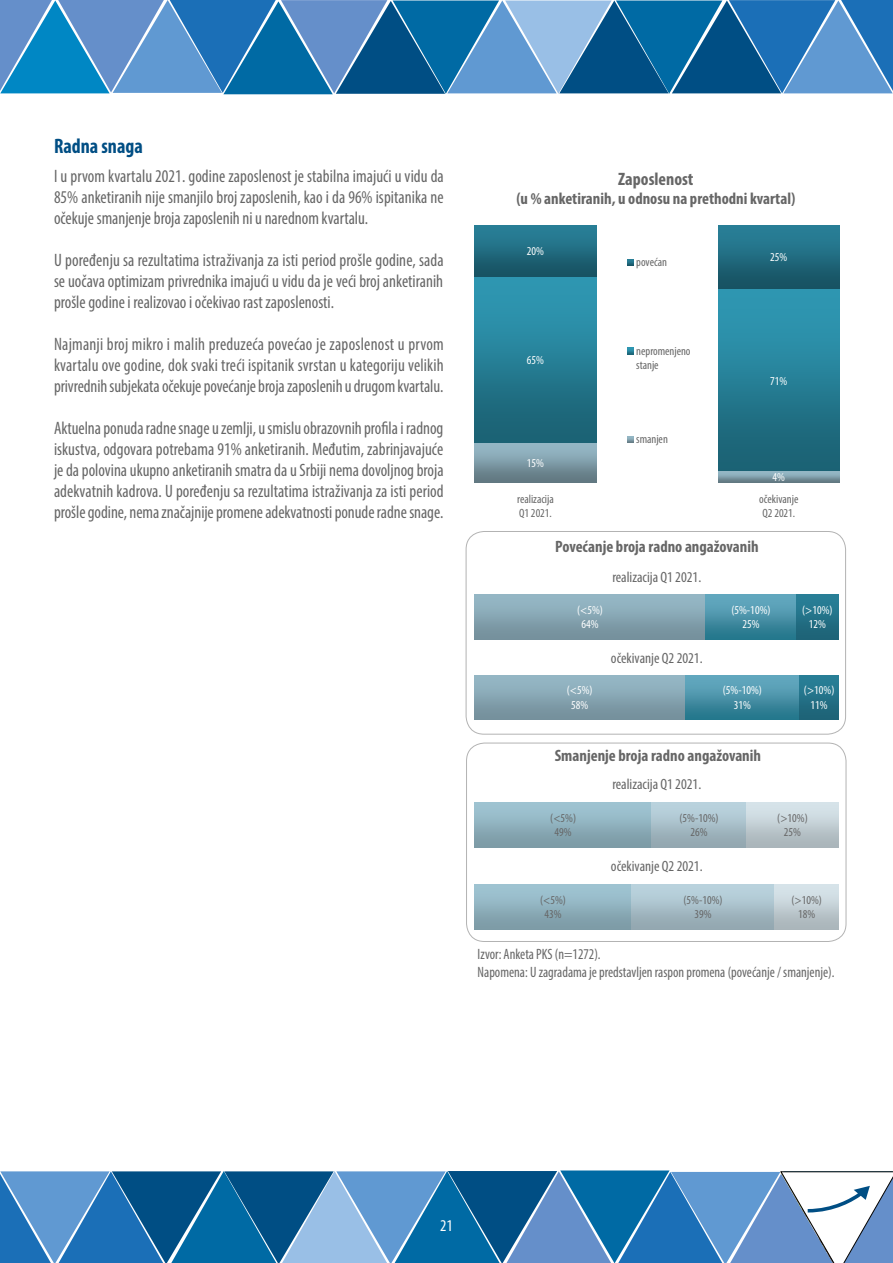
<style>
.page{position:relative;width:893px;height:1263px;background:#fff}
.page>*{position:absolute;margin:0;border:0;box-sizing:border-box;transform-origin:0 0}
.t1{font:700 condensed 21px "Myriad Pro";color:#004e84;scale:.95 1}
.t2{font:condensed 18px/21px "Myriad Pro";letter-spacing:-.005em;color:#666;text-align:justify;scale:.95 1}
.t3{font:700 condensed 18px "Myriad Pro";color:#666}
.t4{font:700 condensed 16.5px "Myriad Pro";color:#666}
.t5{font:condensed 16.5px "Myriad Pro";color:#fff}
.t6{font:condensed 15px/18px "Myriad Pro";color:#666;scale:.94 1}
.t7{font:condensed 15px "Myriad Pro";color:#666}
.t8{font:condensed 12px/14.2px "Myriad Pro";color:#666;text-align:center}
.t9{font:condensed 12px/14.2px "Myriad Pro";letter-spacing:.005em;color:#fff;text-align:center}
</style>
<div class="page">
<svg style="left:0;top:0;width:893px;height:94px;background:#3981b8"></svg>
<svg style="left:0;top:1170px;width:893px;height:93px;background:#4888bb"></svg>
<div style="left:466px;top:531px;width:380px;height:203px;border:1px solid #b3b3b3;border-radius:18px"></div>
<div style="left:466px;top:743px;width:380px;height:199px;border:1px solid #b3b3b3;border-radius:18px"></div>
<svg style="left:474px;top:594px;width:365px;height:1px"></svg>
<div style="left:474px;top:595px;width:232px;height:45px;background:linear-gradient(to bottom,#99bbca,#728d99)"></div>
<div style="left:706px;top:595px;width:90px;height:45px;background:linear-gradient(to bottom,#6caec5,#237488)"></div>
<div style="left:796px;top:595px;width:43px;height:45px;background:linear-gradient(to bottom,#2a829b,#1d6174)"></div>
<div style="left:474px;top:675px;width:211px;height:45px;background:linear-gradient(to bottom,#99bbca,#738d99)"></div>
<div style="left:685px;top:675px;width:115px;height:45px;background:linear-gradient(to bottom,#6caec6,#237488)"></div>
<div style="left:800px;top:675px;width:39px;height:45px;background:linear-gradient(to bottom,#2a829b,#1d6175)"></div>
<div style="left:474px;top:798px;width:366px;height:52px;background:linear-gradient(to right,#fff,#fff)"></div>
<div style="left:475px;top:802px;width:177px;height:45px;background:linear-gradient(to bottom,#a3c9d7,#7b98a3)"></div>
<div style="left:652px;top:802px;width:94px;height:45px;background:linear-gradient(to bottom,#bfd8e4,#90a4ad)"></div>
<div style="left:746px;top:802px;width:93px;height:45px;background:linear-gradient(to bottom,#ddeaf0,#a7b2b7)"></div>
<svg style="left:474px;top:884px;width:365px;height:46px"></svg>
<div style="left:475px;top:885px;width:157px;height:45px;background:linear-gradient(to bottom,#a3c9d7,#7a98a2)"></div>
<div style="left:632px;top:885px;width:143px;height:45px;background:linear-gradient(to bottom,#bed8e3,#90a3ac)"></div>
<div style="left:775px;top:885px;width:64px;height:45px;background:linear-gradient(to bottom,#dce9ef,#a6b1b6)"></div>
<div style="left:475px;top:225px;width:121px;height:52px;background:linear-gradient(to bottom,#2b859e,#175161)"></div>
<div style="left:718px;top:225px;width:122px;height:64px;background:linear-gradient(to bottom,#2b849d,#175161)"></div>
<div style="left:475px;top:277px;width:121px;height:166px;background:linear-gradient(to bottom,#319dba,#1a5f71)"></div>
<div style="left:718px;top:289px;width:122px;height:183px;background:linear-gradient(to bottom,#319dba,#1a5f70)"></div>
<div style="left:475px;top:443px;width:121px;height:39px;background:linear-gradient(to bottom,#9cc0cf,#5f757e)"></div>
<svg style="left:718px;top:472px;width:122px;height:10px"></svg>
<svg style="left:627px;top:260px;width:7px;height:6px"></svg>
<svg style="left:627px;top:348px;width:7px;height:6px"></svg>
<svg style="left:627px;top:437px;width:7px;height:6px"></svg>
<p class="t1" style="left:54px;top:132px;width:95px">Radna snaga</p>
<p class="t2" style="left:54px;top:165px;width:412px">I u prvom kvartalu 2021. godine zaposlenost je stabilna imajući u vidu da 85% anketiranih nije smanjilo broj zaposlenih, kao i da 96% ispitanika ne očekuje smanjenje broja zaposlenih ni u narednom kvartalu.</p>
<p class="t2" style="left:54px;top:249px;width:412px">U poređenju sa rezultatima istraživanja za isti period prošle godine, sada se uočava optimizam privrednika imajući u vidu da je veći broj anketiranih prošle godine i realizovao i očekivao rast zaposlenosti.</p>
<p class="t2" style="left:54px;top:333px;width:412px">Najmanji broj mikro i malih preduzeća povećao je zaposlenost u prvom kvartalu ove godine, dok svaki treći ispitanik svrstan u kategoriju velikih privrednih subjekata očekuje povećanje broja zaposlenih u drugom kvartalu.</p>
<p class="t2" style="left:54px;top:417px;width:412px">Aktuelna ponuda radne snage u zemlji, u smislu obrazovnih profila i radnog iskustva, odgovara potrebama 91% anketiranih. Međutim, zabrinjavajuće je da polovina ukupno anketiranih smatra da u Srbiji nema dovoljnog broja adekvatnih kadrova. U poređenju sa rezultatima istraživanja za isti period prošle godine, nema značajnije promene adekvatnosti ponude radne snage.</p>
<p class="t3" style="left:618px;top:167px;width:77px">Zaposlenost</p>
<p class="t4" style="left:516px;top:189px;width:280px">(u % anketiranih, u odnosu na prethodni kvartal)</p>
<p class="t9" style="left:527px;top:244px;width:19px">20%</p>
<p class="t9" style="left:527px;top:353px;width:19px">65%</p>
<p class="t9" style="left:527px;top:455px;width:19px">15%</p>
<p class="t8" style="left:636px;top:255px;width:32px">povećan</p>
<p class="t8" style="left:636px;top:343px;width:56px;text-align:left">nepromenjeno stanje</p>
<p class="t8" style="left:636px;top:432px;width:33px">smanjen</p>
<p class="t9" style="left:770px;top:250px;width:19px">25%</p>
<p class="t9" style="left:770px;top:373px;width:19px">71%</p>
<p class="t9" style="left:772px;top:470px;width:14px">4%</p>
<p class="t8" style="left:517px;top:492px;width:38px;text-align:left">realizacija<br>Q1 2021.</p>
<p class="t8" style="left:759px;top:492px;width:41px;text-align:left">očekivanje<br>Q2 2021.</p>
<p class="t4" style="left:555px;top:536px;width:205px">Povećanje broja radno angažovanih</p>
<p class="t7" style="left:612px;top:568px;width:90px">realizacija Q1 2021.</p>
<p class="t9" style="left:577px;top:603px;width:27px">(&lt;5%)<br>64%</p>
<p class="t9" style="left:731px;top:603px;width:41px">(5%-10%)<br>25%</p>
<p class="t9" style="left:802px;top:603px;width:32px">(&gt;10%)<br>12%</p>
<p class="t7" style="left:611px;top:649px;width:93px">očekivanje Q2 2021.</p>
<p class="t9" style="left:567px;top:683px;width:27px">(&lt;5%)<br>58%</p>
<p class="t9" style="left:723px;top:683px;width:41px">(5%-10%)<br>31%</p>
<p class="t9" style="left:804px;top:683px;width:32px">(&gt;10%)<br>11%</p>
<p class="t4" style="left:555px;top:746px;width:208px">Smanjenje broja radno angažovanih</p>
<p class="t7" style="left:612px;top:775px;width:90px">realizacija Q1 2021.</p>
<p class="t8" style="left:550px;top:810px;width:27px">(&lt;5%)<br>49%</p>
<p class="t8" style="left:679px;top:810px;width:41px">(5%-10%)<br>26%</p>
<p class="t8" style="left:777px;top:810px;width:32px">(&gt;10%)<br>25%</p>
<p class="t7" style="left:611px;top:857px;width:93px">očekivanje Q2 2021.</p>
<p class="t8" style="left:540px;top:893px;width:27px">(&lt;5%)<br>43%</p>
<p class="t8" style="left:684px;top:893px;width:41px">(5%-10%)<br>39%</p>
<p class="t8" style="left:791px;top:893px;width:32px">(&gt;10%)<br>18%</p>
<p class="t6" style="left:478px;top:945px;width:381px">Izvor: Anketa PKS (n=1272).<br>Napomena: U zagradama je predstavljen raspon promena (povećanje / smanjenje).</p>
<p class="t5" style="left:440px;top:1215px;width:14px">21</p>
</div>
